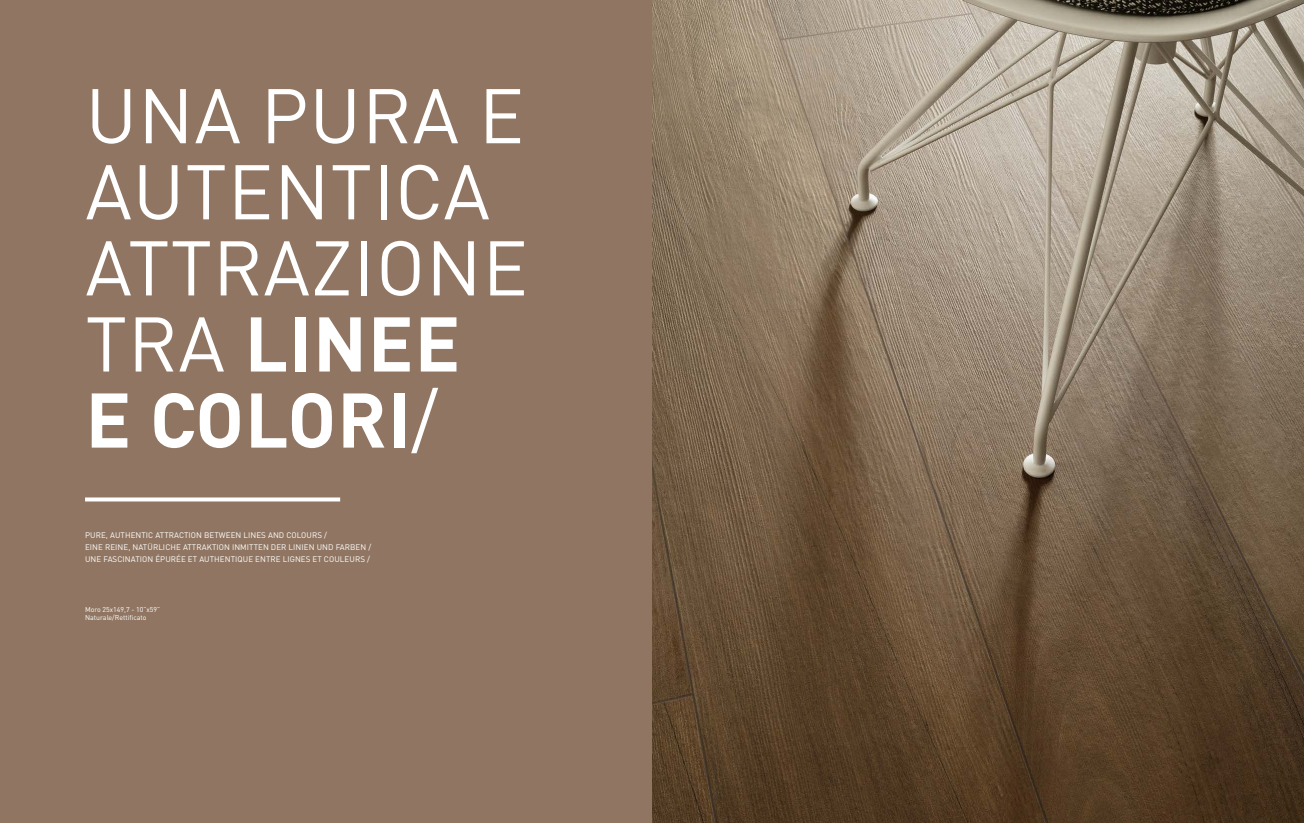
<style>
.page{position:relative;width:1304px;height:823px;background:#fff}
.page>*{position:absolute;margin:0;border:0;box-sizing:border-box;transform-origin:0 0}
.t1{font:76px/76px "DIN Pro";letter-spacing:.01em;color:#fff}
.t2{font:8px/12px "DIN Pro";letter-spacing:.01em;color:#fff}
.t3{font:7px/8.4px "DIN Pro";color:#fff}
.s1{font-weight:700}
</style>
<div class="page">
<img style="left:652px;top:0;width:652px;height:822px">
<div style="left:0;top:0;width:652px;height:822px;background:#907662"></div>
<svg style="left:85px;top:497px;width:255px;height:4px"></svg>
<h1 class="t1" style="left:85px;top:76px;width:444px">UNA PURA E<br>AUTENTICA<br>ATTRAZIONE<br>TRA <span class="s1">LINEE<br>E COLORI</span>/</h1>
<p class="t2" style="left:85px;top:528px;width:288px">PURE, AUTHENTIC ATTRACTION BETWEEN LINES AND COLOURS /<br>EINE REINE, NATÜRLICHE ATTRAKTION INMITTEN DER LINIEN UND FARBEN /<br>UNE FASCINATION ÉPURÉE ET AUTHENTIQUE ENTRE LIGNES ET COULEURS /</p>
<p class="t3" style="left:85px;top:604px;width:77px">Moro 25x149,7 - 10”x59”<br>Naturale/Rettificato</p>
</div>
